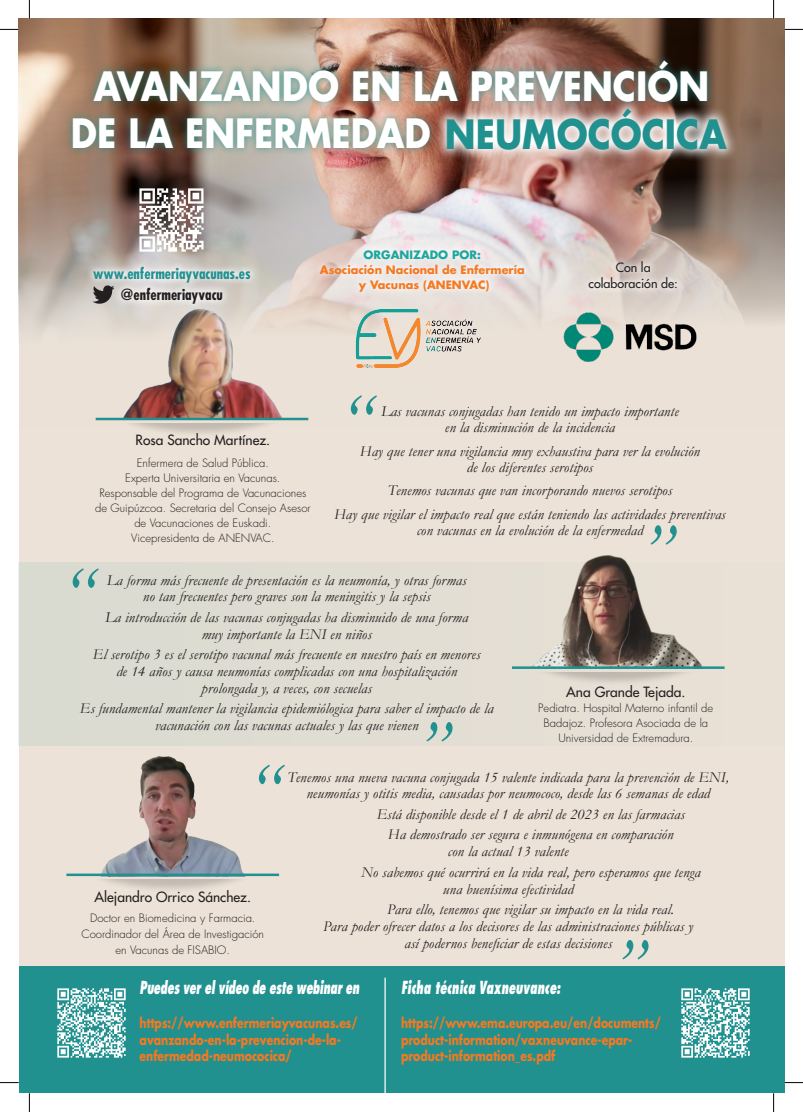
<style>
.page{position:relative;width:803px;height:1112px;background:#fff}
.page>*{position:absolute;margin:0;border:0;box-sizing:border-box;transform-origin:0 0}
.t1{font:italic 75px "Garamond";color:#219190}
.t2{font:700 39.25px "Futura Std";color:#fff;scale:.89 1}
.t3{font:italic 800 condensed 17.5px "Futura Std";letter-spacing:-.02em;color:#fff;scale:.72 1}
.t4{font:italic 800 condensed 17.5px "Futura Std";color:#fff;scale:.74 1}
.t5{font:italic 15px/16.9px "Garamond";letter-spacing:.01em;color:#231f20;text-align:center}
.t6{font:700 condensed 15px "Futura Std";color:#219190}
.t7{font:700 condensed 15px "Futura Std";color:#231f20}
.t8{font:700 13.75px/16.5px "Futura Std";color:#f47921;scale:.79 1}
.t9{font:500 13.75px "Futura Std";color:#231f20}
.t10{font:500 12.5px/16.4px "Futura Std";color:#231f20;text-align:center}
.t11{font:300 11.25px/15px "Futura Std";color:#231f20;text-align:center}
.t12{font:700 11.25px/15px "Futura Std";color:#f47921;text-align:center}
.s1{color:#219190}
.s2{color:#1ca79d}
</style>
<div class="page">
<div style="left:19px;top:965px;width:765px;height:127px;background:#219190"></div>
<div style="left:19px;top:19px;width:765px;height:946px;background:#ece2d7"></div>
<img style="left:19px;top:19px;width:765px;height:402px">
<div style="left:19px;top:562px;width:765px;height:183px;background:#e0ddd3"></div>
<div style="left:65px;top:53px;width:650px;height:103px;background:#219190;opacity:.75"></div>
<img style="left:78px;top:273px;width:258px;height:147px">
<hr style="left:96px;top:417px;width:212px;height:3px;background:#219190">
<img style="left:532px;top:555px;width:193px;height:113px">
<hr style="left:512px;top:666px;width:212px;height:2px;background:#219190">
<img style="left:41px;top:745px;width:235px;height:128px">
<hr style="left:66px;top:873px;width:213px;height:2px;background:#219190">
<img style="left:559px;top:309px;width:146px;height:57px">
<img style="left:352px;top:309px;width:131px;height:58px">
<div style="left:312px;top:242px;width:220px;height:57px;background:#fff;opacity:.75"></div>
<div style="left:581px;top:253px;width:103px;height:43px;background:#fff;opacity:.75"></div>
<img style="left:434px;top:96px;width:305px;height:67px">
<div style="left:86px;top:258px;width:172px;height:53px;background:#fff;opacity:.75"></div>
<img style="left:136px;top:184px;width:71px;height:71px">
<img style="left:92px;top:285px;width:23px;height:18px">
<img style="left:57px;top:988px;width:69px;height:70px">
<hr style="left:384px;top:977px;width:2px;height:115px;background:#fff">
<img style="left:681px;top:988px;width:69px;height:70px">
<svg style="left:0;top:29px;width:19px;height:1px"></svg>
<svg style="left:784px;top:29px;width:19px;height:1px"></svg>
<svg style="left:0;top:1082px;width:19px;height:1px"></svg>
<svg style="left:784px;top:1081px;width:19px;height:2px"></svg>
<svg style="left:29px;top:0;width:1px;height:19px"></svg>
<svg style="left:29px;top:1092px;width:1px;height:19px"></svg>
<svg style="left:773px;top:0;width:1px;height:19px"></svg>
<svg style="left:773px;top:1092px;width:1px;height:19px"></svg>
<p class="t2" style="left:94px;top:60px;width:693px">AVANZANDO EN LA PREVENCIÓN</p>
<p class="t2" style="left:71px;top:107px;width:738px">DE LA ENFERMEDAD <span class="s1">NEUMOCÓCICA</span></p>
<p class="t6" style="left:93px;top:264px;width:159px">www.enfermeriayvacunas.es</p>
<p class="t7" style="left:121px;top:285px;width:103px">@enfermeriayvacu</p>
<p class="t12" style="left:320px;top:247px;width:206px"><span class="s2">ORGANIZADO POR:<br></span>Asociación Nacional de Enfermería</p>
<p class="t12" style="left:359px;top:277px;width:132px">y Vacunas (ANENVAC)</p>
<p class="t10" style="left:588px;top:259px;width:91px">Con la colaboración de:</p>
<p class="t9" style="left:136px;top:431px;width:136px">Rosa Sancho Martínez.</p>
<p class="t11" style="left:95px;top:455px;width:217px">Enfermera de Salud Pública.<br>Experta Universitaria en Vacunas.<br>Responsable del Programa de Vacunaciones de Guipúzcoa. Secretaria del Consejo Asesor de Vacunaciones de Euskadi.<br>Vicepresidenta de ANENVAC.</p>
<p class="t1" style="left:337px;top:369px;width:33px">“</p>
<p class="t5" style="left:381px;top:403px;width:299px;line-height:16.2px">Las vacunas conjugadas han tenido un impacto importante en la disminución de la incidencia</p>
<p class="t5" style="left:360px;top:442px;width:341px;line-height:16.2px">Hay que tener una vigilancia muy exhaustiva para ver la evolución de los diferentes serotipos</p>
<p class="t5" style="left:388px;top:481px;width:286px">Tenemos vacunas que van incorporando nuevos serotipos</p>
<p class="t5" style="left:334px;top:505px;width:393px;line-height:16.2px">Hay que vigilar el impacto real que están teniendo las actividades preventivas con vacunas en la evolución de la enfermedad</p>
<p class="t1" style="left:691px;top:570px;width:33px;rotate:-180deg">“</p>
<p class="t1" style="left:58px;top:542px;width:33px">“</p>
<p class="t5" style="left:107px;top:571px;width:361px">La forma más frecuente de presentación es la neumonía, y otras formas no tan frecuentes pero graves son la meningitis y la sepsis</p>
<p class="t5" style="left:105px;top:608px;width:364px">La introducción de las vacunas conjugadas ha disminuido de una forma muy importante la ENI en niños</p>
<p class="t5" style="left:93px;top:645px;width:389px">El serotipo 3 es el serotipo vacunal más frecuente en nuestro país en menores de 14 años y causa neumonías complicadas con una hospitalización prolongada y, a veces, con secuelas</p>
<p class="t5" style="left:80px;top:699px;width:415px">Es fundamental mantener la vigilancia epidemiólogica para saber el impacto de la vacunación con las vacunas actuales y las que vienen</p>
<p class="t1" style="left:467px;top:767px;width:33px;rotate:-180deg">“</p>
<p class="t9" style="left:566px;top:683px;width:121px">Ana Grande Tejada.</p>
<p class="t11" style="left:538px;top:700px;width:177px">Pediatra. Hospital Materno infantil de<br>Badajoz. Profesora Asociada de la<br>Universidad de Extremadura.</p>
<p class="t1" style="left:245px;top:738px;width:33px">“</p>
<p class="t5" style="left:287px;top:767px;width:443px">Tenemos una nueva vacuna conjugada 15 valente indicada para la prevención de ENI, neumonías y otitis media, causadas por neumococo, desde las 6 semanas de edad</p>
<p class="t5" style="left:377px;top:805px;width:310px">Está disponible desde el 1 de abril de 2023 en las farmacias</p>
<p class="t5" style="left:448px;top:825px;width:227px;text-align:left;text-indent:-60px">Ha demostrado ser segura e inmunógena en comparación con la actual 13 valente</p>
<p class="t5" style="left:443px;top:862px;width:259px;text-align:left;text-indent:-82px">No sabemos qué ocurrirá en la vida real, pero esperamos que tenga una buenísima efectividad</p>
<p class="t5" style="left:387px;top:900px;width:288px">Para ello, tenemos que vigilar su impacto en la vida real.</p>
<p class="t5" style="left:323px;top:917px;width:371px">Para poder ofrecer datos a los decisores de las administraciones públicas y</p>
<p class="t5" style="left:404px;top:934px;width:209px">así podernos beneficiar de estas decisiones</p>
<p class="t9" style="left:94px;top:887px;width:158px">Alejandro Orrico Sánchez.</p>
<p class="t11" style="left:90px;top:910px;width:167px">Doctor en Biomedicina y Farmacia.</p>
<p class="t11" style="left:81px;top:925px;width:184px;line-height:16.2px">Coordinador del Área de Investigación en Vacunas de FISABIO.</p>
<p class="t1" style="left:663px;top:985px;width:33px;rotate:-180deg">“</p>
<p class="t3" style="left:140px;top:976px;width:307px">Puedes ver el vídeo de este webinar en</p>
<p class="t8" style="left:140px;top:1014px;width:278px">https://www.enfermeriayvacunas.es/ avanzando-en-la-prevencion-de-la&shy;enfermedad-neumococica/</p>
<p class="t4" style="left:401px;top:976px;width:217px">Ficha técnica Vaxneuvance:</p>
<p class="t8" style="left:401px;top:1014px;width:330px">https://www.ema.europa.eu/en/documents/ product-information/vaxneuvance-epar&shy;product-information_es.pdf</p>
</div>
